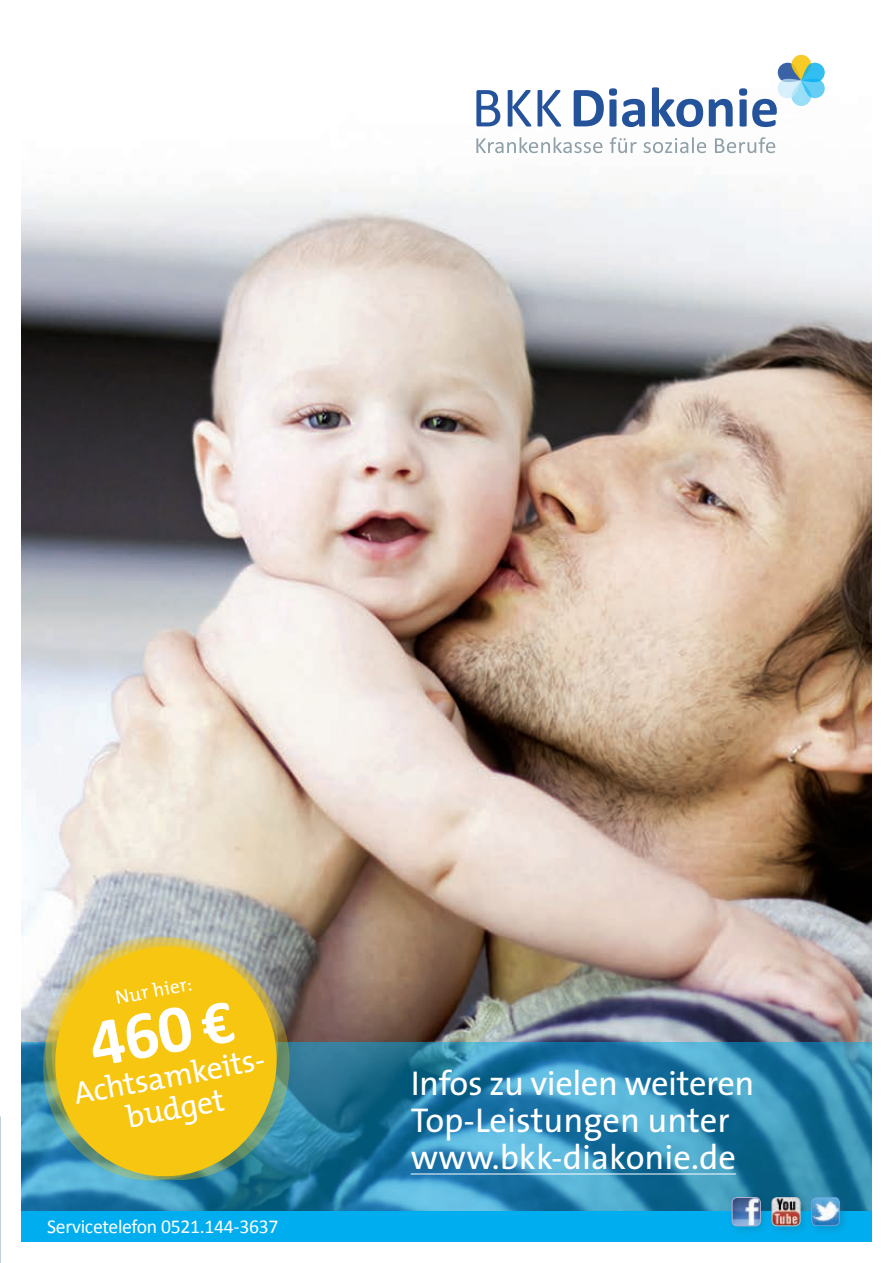
<style>
.page{position:relative;width:893px;height:1263px;background:#fff}
.page>*{position:absolute;margin:0;border:0;box-sizing:border-box;transform-origin:0 0}
.t1{font:34.65px/36.8px "The Sans";color:#fff}
.t2{font:31.5px/32.4px "The Mix";color:#fff;text-align:center}
.t3{font:19.65px "Calibri";letter-spacing:-.015em;color:#fff}
.t4{font:19.35px "The Mix";color:#fff}
</style>
<div class="page">
<img style="left:21px;top:54px;width:851px;height:988px">
<svg style="left:21px;top:1042px;width:851px;height:170px;background:#2d85ac"></svg>
<div style="left:21px;top:1212px;width:851px;height:30px;background:#00aeef"></div>
<div style="left:727px;top:1192px;width:45px;height:45px;background:#231f20;opacity:.15"></div>
<img style="left:732px;top:1197px;width:28px;height:29px">
<div style="left:732px;top:1197px;width:29px;height:29px;border:1px solid #afb0d2;border-radius:5px"></div>
<div style="left:766px;top:1192px;width:45px;height:45px;background:#231f20;opacity:.15"></div>
<img style="left:772px;top:1197px;width:28px;height:29px">
<div style="left:772px;top:1197px;width:28px;height:29px;border:1px solid #bcbdc0;border-radius:5px"></div>
<div style="left:806px;top:1192px;width:45px;height:45px;background:#231f20;opacity:.15"></div>
<img style="left:812px;top:1197px;width:27px;height:29px">
<div style="left:811px;top:1197px;width:29px;height:29px;border:1px solid #63a2d7;border-radius:5px"></div>
<svg style="left:64px;top:945px;width:230px;height:240px;background:#4f8991"></svg>
<svg style="left:41px;top:931px;width:230px;height:240px;background:#8db1a2"></svg>
<svg style="left:54px;top:932px;width:228px;height:228px;background:#8da19a"></svg>
<svg style="left:48px;top:937px;width:227px;height:228px;background:#dbbe38"></svg>
<svg style="left:476px;top:137px;width:299px;height:16px"></svg>
<svg style="left:791px;top:55px;width:20px;height:25px"></svg>
<svg style="left:476px;top:61px;width:350px;height:66px"></svg>
<hr style="left:411px;top:1174px;width:325px;height:1px;background:#fff">
<img style="left:0;top:635px;width:1px;height:628px">
<div style="left:88px;top:1001px;width:147px;height:66px;background:#f7c610"></div>
<p class="t4" style="left:113px;top:982px;width:79px;rotate:-11deg">Nur hier:</p>
<p class="t2" style="left:71px;top:1076px;width:200px;rotate:-10deg">Achtsamkeits&shy;budget</p>
<p class="t3" style="left:47px;top:1214px;width:233px">Servicetelefon 0521.144-3637</p>
<p class="t1" style="left:411px;top:1064px;width:345px">Infos zu vielen weiteren<br>Top-Leistungen unter www.bkk-diakonie.de</p>
</div>
